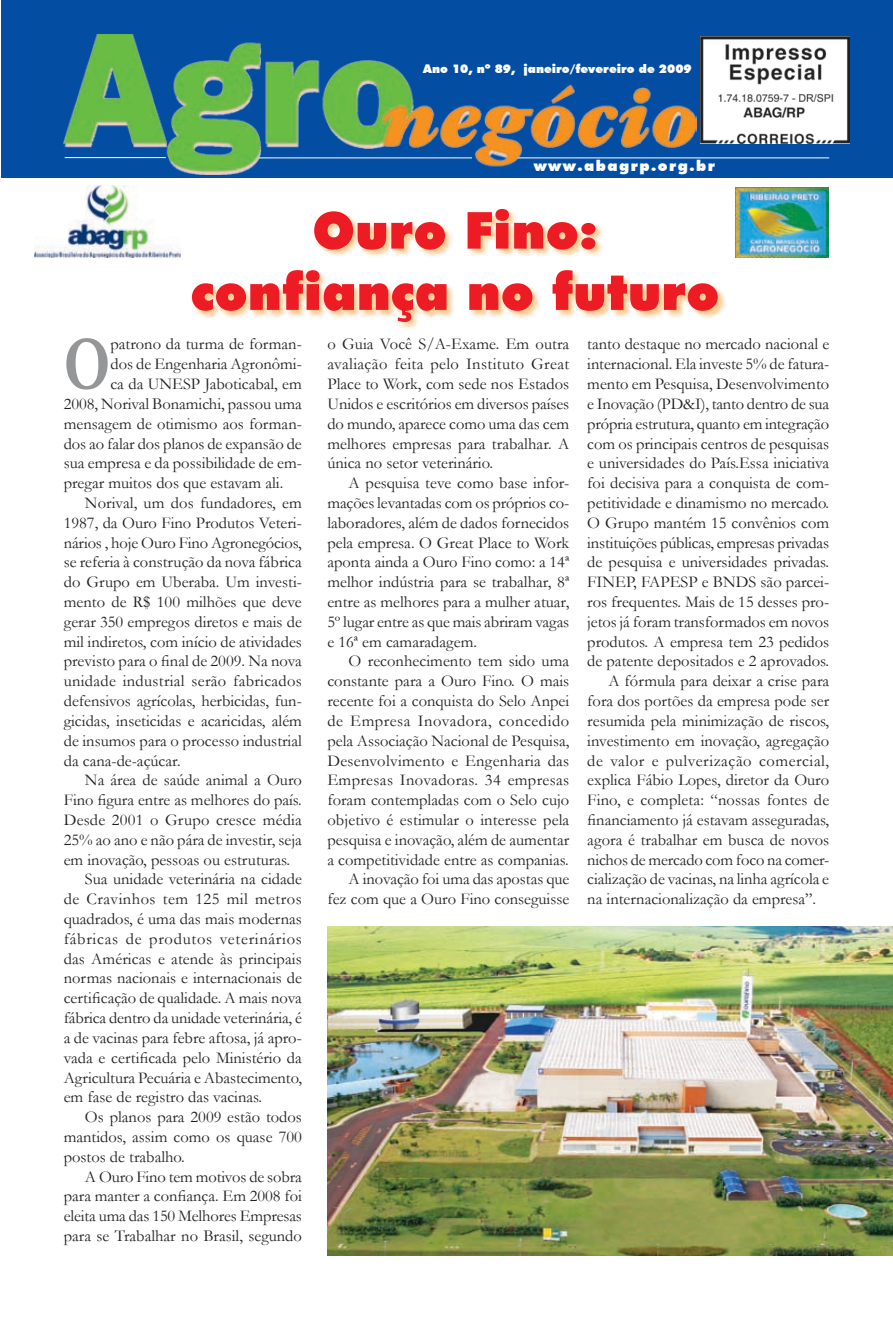
<style>
.page{position:relative;width:893px;height:1319px;background:#fff}
.page>*{position:absolute;margin:0;border:0;box-sizing:border-box;transform-origin:0 0}
.t1{font:700 78.6px "Garamond";color:#949698;scale:.75 1}
.t2{font:900 51px/61.2px "Futura BT";color:#ed1c24;text-align:center}
.t3{font:16.5px/19.8px "Garamond";color:#231f20;text-align:justify}
.t4{font:16.5px "Garamond";letter-spacing:.02em;color:#231f20}
.t5{font:16.5px "Garamond";letter-spacing:.045em;color:#231f20}
.t6{font:16.5px "Garamond";letter-spacing:.035em;color:#231f20}
.t7{font:16.5px "Garamond";letter-spacing:.03em;color:#231f20}
.t8{font:900 15px "Futura BT";letter-spacing:.1em;color:#fff}
.t9{font:900 12px "Futura BT";color:#fff}
</style>
<div class="page">
<div style="left:1px;top:1px;width:891px;height:177px;background:#034ea2"></div>
<img style="left:34px;top:185px;width:147px;height:72px">
<hr style="left:509px;top:158px;width:320px;height:1px;background:#fff">
<img style="left:736px;top:187px;width:93px;height:70px">
<img style="left:701px;top:37px;width:148px;height:107px">
<div style="left:191px;top:208px;width:536px;height:123px;background:#f7941d;opacity:.5"></div>
<img style="left:327px;top:926px;width:566px;height:328px">
<img style="left:64px;top:34px;width:632px;height:140px">
<p class="t9" style="left:423px;top:61px;width:270px">Ano 10, nº 89, janeiro/fevereiro de 2009</p>
<p class="t8" style="left:534px;top:156px;width:183px">www.abagrp.org.br</p>
<h2 class="t2" style="left:191px;top:199px;width:530px">Ouro Fino: confiança no futuro</h2>
<h1 class="t1" style="left:64px;top:311px;width:64px">O</h1>
<p class="t3" style="left:110px;top:334px;width:193px">patrono da turma de forman-</p>
<p class="t3" style="left:110px;top:354px;width:193px">dos de Engenharia Agronômi-</p>
<p class="t3" style="left:110px;top:373px;width:193px">ca da UNESP Jaboticabal, em</p>
<p class="t3" style="left:64px;top:393px;width:240px">2008, Norival Bonamichi, passou uma</p>
<p class="t3" style="left:64px;top:413px;width:240px">mensagem de otimismo aos forman-</p>
<p class="t3" style="left:64px;top:433px;width:240px">dos ao falar dos planos de expansão de</p>
<p class="t3" style="left:64px;top:453px;width:240px">sua empresa e da possibilidade de em-</p>
<p class="t3" style="left:64px;top:472px;width:221px">pregar muitos dos que estavam ali.</p>
<p class="t3" style="left:85px;top:492px;width:218px">Norival, um dos fundadores, em</p>
<p class="t3" style="left:64px;top:512px;width:240px">1987, da Ouro Fino Produtos Veteri-</p>
<p class="t3" style="left:64px;top:532px;width:240px">nários , hoje Ouro Fino Agronegócios,</p>
<p class="t3" style="left:64px;top:552px;width:240px">se referia à construção da nova fábrica</p>
<p class="t3" style="left:64px;top:571px;width:240px">do Grupo em Uberaba. Um investi-</p>
<p class="t3" style="left:64px;top:591px;width:240px">mento de R$ 100 milhões que deve</p>
<p class="t3" style="left:64px;top:611px;width:240px">gerar 350 empregos diretos e mais de</p>
<p class="t3" style="left:64px;top:631px;width:240px">mil indiretos, com início de atividades</p>
<p class="t3" style="left:64px;top:651px;width:240px">previsto para o final de 2009. Na nova</p>
<p class="t4" style="left:64px;top:670px;width:240px">unidade industrial serão fabricados</p>
<p class="t3" style="left:64px;top:690px;width:240px">defensivos agrícolas, herbicidas, fun-</p>
<p class="t3" style="left:64px;top:710px;width:240px">gicidas, inseticidas e acaricidas, além</p>
<p class="t3" style="left:64px;top:730px;width:240px">de insumos para o processo industrial</p>
<p class="t3" style="left:64px;top:750px;width:118px">da cana-de-açúcar.</p>
<p class="t3" style="left:85px;top:769px;width:218px">Na área de saúde animal a Ouro</p>
<p class="t3" style="left:64px;top:789px;width:240px">Fino figura entre as melhores do país.</p>
<p class="t3" style="left:64px;top:809px;width:240px">Desde 2001 o Grupo cresce média</p>
<p class="t3" style="left:64px;top:829px;width:240px">25% ao ano e não pára de investir, seja</p>
<p class="t3" style="left:64px;top:849px;width:228px">em inovação, pessoas ou estruturas.</p>
<p class="t3" style="left:85px;top:868px;width:218px">Sua unidade veterinária na cidade</p>
<p class="t7" style="left:64px;top:887px;width:240px">de Cravinhos tem 125 mil metros</p>
<p class="t3" style="left:64px;top:908px;width:240px">quadrados, é uma das mais modernas</p>
<p class="t5" style="left:64px;top:927px;width:240px">fábricas de produtos veterinários</p>
<p class="t3" style="left:64px;top:948px;width:240px">das Américas e atende às principais</p>
<p class="t3" style="left:64px;top:967px;width:240px">normas nacionais e internacionais de</p>
<p class="t3" style="left:64px;top:987px;width:240px">certificação de qualidade. A mais nova</p>
<p class="t3" style="left:64px;top:1007px;width:240px">fábrica dentro da unidade veterinária, é</p>
<p class="t3" style="left:64px;top:1027px;width:240px">a de vacinas para febre aftosa, já apro-</p>
<p class="t3" style="left:64px;top:1047px;width:240px">vada e certificada pelo Ministério da</p>
<p class="t3" style="left:64px;top:1066px;width:240px">Agricultura Pecuária e Abastecimento,</p>
<p class="t3" style="left:64px;top:1086px;width:200px">em fase de registro das vacinas.</p>
<p class="t3" style="left:85px;top:1106px;width:218px">Os planos para 2009 estão todos</p>
<p class="t3" style="left:64px;top:1126px;width:240px">mantidos, assim como os quase 700</p>
<p class="t3" style="left:64px;top:1146px;width:123px">postos de trabalho.</p>
<p class="t3" style="left:85px;top:1165px;width:218px">A Ouro Fino tem motivos de sobra</p>
<p class="t3" style="left:64px;top:1185px;width:240px">para manter a confiança. Em 2008 foi</p>
<p class="t3" style="left:64px;top:1205px;width:240px">eleita uma das 150 Melhores Empresas</p>
<p class="t3" style="left:64px;top:1225px;width:240px">para se Trabalhar no Brasil, segundo</p>
<p class="t3" style="left:327px;top:334px;width:243px">o Guia Você S/A-Exame. Em outra avaliação feita pelo Instituto Great Place to Work, com sede nos Estados Unidos e escritórios em diversos países do mundo, aparece como uma das cem melhores empresas para trabalhar. A única no setor veterinário.</p>
<p class="t3" style="left:327px;top:472px;width:243px;text-indent:21px">A pesquisa teve como base infor&shy;mações levantadas com os próprios co&shy;laboradores, além de dados fornecidos pela empresa. O Great Place to Work aponta ainda a Ouro Fino como: a 14ª melhor indústria para se trabalhar, 8ª entre as melhores para a mulher atuar, 5º lugar entre as que mais abriram vagas e 16ª em camaradagem.</p>
<p class="t3" style="left:327px;top:651px;width:243px;text-align:right">O reconhecimento tem sido uma constante para a Ouro Fino. O mais recente foi a conquista do Selo Anpei de Empresa Inovadora, concedido pela Associação Nacional de Pesquisa, Desenvolvimento e Engenharia das Empresas Inovadoras. 34 empresas foram contempladas com o Selo cujo objetivo é estimular o interesse pela pesquisa e inovação, além de aumentar a competitividade entre as companias.<br>A inovação foi uma das apostas que fez com que a Ouro Fino conseguisse</p>
<p class="t3" style="left:587px;top:334px;width:243px">tanto destaque no mercado nacional e</p>
<p class="t3" style="left:587px;top:354px;width:243px">internacional. Ela investe 5% de fatura-</p>
<p class="t3" style="left:587px;top:373px;width:243px">mento em Pesquisa, Desenvolvimento</p>
<p class="t3" style="left:587px;top:393px;width:243px">e Inovação (PD&amp;I), tanto dentro de sua</p>
<p class="t3" style="left:587px;top:413px;width:243px">própria estrutura, quanto em integração</p>
<p class="t3" style="left:587px;top:433px;width:243px">com os principais centros de pesquisas</p>
<p class="t3" style="left:587px;top:453px;width:243px">e universidades do País.Essa iniciativa</p>
<p class="t3" style="left:587px;top:472px;width:243px">foi decisiva para a conquista de com-</p>
<p class="t3" style="left:587px;top:492px;width:243px">petitividade e dinamismo no mercado.</p>
<p class="t3" style="left:587px;top:512px;width:243px">O Grupo mantém 15 convênios com</p>
<p class="t3" style="left:587px;top:532px;width:243px">instituições públicas, empresas privadas</p>
<p class="t3" style="left:587px;top:552px;width:243px">de pesquisa e universidades privadas.</p>
<p class="t3" style="left:587px;top:571px;width:243px">FINEP, FAPESP e BNDS são parcei-</p>
<p class="t3" style="left:587px;top:591px;width:243px">ros frequentes. Mais de 15 desses pro-</p>
<p class="t3" style="left:587px;top:611px;width:243px">jetos já foram transformados em novos</p>
<p class="t3" style="left:587px;top:631px;width:243px">produtos. A empresa tem 23 pedidos</p>
<p class="t3" style="left:587px;top:651px;width:243px">de patente depositados e 2 aprovados.</p>
<p class="t3" style="left:609px;top:670px;width:222px">A fórmula para deixar a crise para</p>
<p class="t3" style="left:587px;top:690px;width:243px">fora dos portões da empresa pode ser</p>
<p class="t3" style="left:587px;top:710px;width:243px">resumida pela minimização de riscos,</p>
<p class="t3" style="left:587px;top:730px;width:243px">investimento em inovação, agregação</p>
<p class="t6" style="left:587px;top:749px;width:243px">de valor e pulverização comercial,</p>
<p class="t3" style="left:587px;top:769px;width:243px">explica Fábio Lopes, diretor da Ouro</p>
<p class="t3" style="left:587px;top:789px;width:243px">Fino, e completa: “nossas fontes de</p>
<p class="t3" style="left:587px;top:809px;width:243px">financiamento já estavam asseguradas,</p>
<p class="t3" style="left:587px;top:829px;width:243px">agora é trabalhar em busca de novos</p>
<p class="t3" style="left:587px;top:849px;width:243px">nichos de mercado com foco na comer-</p>
<p class="t3" style="left:587px;top:868px;width:243px">cialização de vacinas, na linha agrícola e</p>
<p class="t3" style="left:587px;top:888px;width:230px">na internacionalização da empresa”.</p>
</div>
